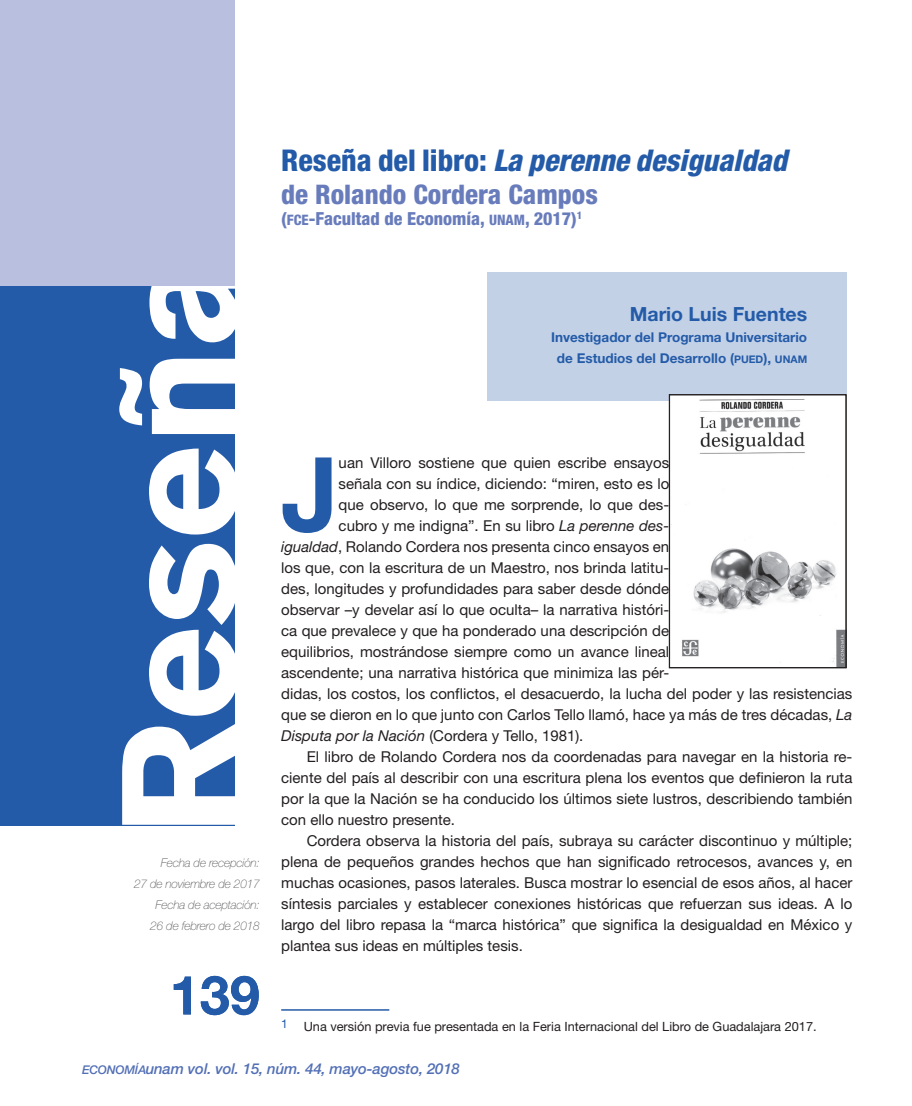
<style>
.page{position:relative;width:912px;height:1106px;background:#fff}
.page>*{position:absolute;margin:0;border:0;box-sizing:border-box;transform-origin:0 0}
.t1{font:700 103.2px "Helvetica Neue LT Std";color:#245ba8}
.t2{font:700 54px "Helvetica Neue LT Std";color:#245ba8}
.t3{font:italic 800 condensed 30px "Helvetica Neue LT Std";color:#245ba8}
.t4{font:800 condensed 27px "Helvetica Neue LT Std";color:#687cbc}
.t5{font:700 19.5px "Helvetica Neue LT Std";color:#245ba8}
.t6{font:800 condensed 18px "Helvetica Neue LT Std";color:#687cbc}
.t7{font:15px "Helvetica Neue LT Std";color:#231f20}
.t8{font:italic 500 15px "Helvetica Neue LT Std";letter-spacing:-.01em;color:#5370b6}
.t9{font:700 13.5px/21px "Helvetica Neue LT Std";color:#245ba8;text-align:center}
.t10{font:12.75px "Helvetica Neue LT Std";color:#231f20}
.t11{font:italic 100 12px/21px "Helvetica Neue LT Std";letter-spacing:-.02em;color:#57585a;text-align:right}
.s1{font-style:normal}
.s2{font-family:"Helvetica Neue LT Std Hv Cn SC800";font-weight:400;font-stretch:normal;font-size:14.4px}
.s3{font-family:"Helvetica Neue LT Std Hv Cn SC800";font-weight:400;font-stretch:normal}
.s4{font-size:10.5px}
.s5{font-style:italic}
.s6{font-family:"Helvetica Neue LT Std Md It SC800";font-weight:400;font-style:normal;font-size:12px}
</style>
<div class="page">
<hr style="left:281px;top:1009px;width:108px;height:1px;background:#245ba8">
<div style="left:487px;top:272px;width:359px;height:128px;background:#c2d1e6"></div>
<div style="left:0;top:285px;width:234px;height:540px;background:#245ba8"></div>
<svg style="left:119px;top:264px;width:116px;height:560px"></svg>
<div style="left:0;top:0;width:234px;height:285px;background:#b9bfdf"></div>
<svg style="left:669px;top:394px;width:176px;height:274px"></svg>
<div style="left:669px;top:395px;width:176px;height:272px;border:1px solid #231f20"></div>
<h3 class="t3" style="left:281px;top:142px;width:507px"><span class="s1">Reseña del libro:</span> La perenne desigualdad</h3>
<h3 class="t4" style="left:281px;top:177px;width:318px">de Rolando Cordera Campos</h3>
<p class="t6" style="left:281px;top:207px;width:302px">(<span class="s2">FCE</span><span class="s3">-</span>Facultad de Economía, <span class="s2">UNAM</span><span class="s3">, 2017)</span><sup>1</sup></p>
<h3 class="t5" style="left:629px;top:302px;width:179px">Mario Luis Fuentes</h3>
<p class="t9" style="left:551px;top:326px;width:257px">Investigador del Programa Universitario de Estudios del Desarrollo (<span class="s4">PUED</span>), <span class="s4">UNAM</span></p>
<p class="t11" style="left:134px;top:852px;width:127px">Fecha de recepción:<br>27 de noviembre de 2017<br>Fecha de aceptación:<br>26 de febrero de 2018</p>
<h2 class="t2" style="left:170px;top:961px;width:92px">139</h2>
<h1 class="t1" style="left:281px;top:430px;width:59px">J</h1>
<p class="t7" style="left:338px;top:454px;width:332px">uan Villoro sostiene que quien escribe ensayos</p>
<p class="t7" style="left:338px;top:475px;width:332px">señala con su índice, diciendo: “miren, esto es lo</p>
<p class="t7" style="left:338px;top:496px;width:332px">que observo, lo que me sorprende, lo que des-</p>
<p class="t7" style="left:338px;top:517px;width:332px">cubro y me indigna”. En su libro <span class="s5">La perenne des-</span></p>
<p class="t7" style="left:281px;top:538px;width:389px"><span class="s5">igualdad</span>, Rolando Cordera nos presenta cinco ensayos en</p>
<p class="t7" style="left:281px;top:559px;width:389px">los que, con la escritura de un Maestro, nos brinda latitu-</p>
<p class="t7" style="left:281px;top:580px;width:389px">des, longitudes y profundidades para saber desde dónde</p>
<p class="t7" style="left:281px;top:601px;width:389px">observar –y develar así lo que oculta– la narrativa históri-</p>
<p class="t7" style="left:281px;top:622px;width:389px">ca que prevalece y que ha ponderado una descripción de</p>
<p class="t7" style="left:281px;top:643px;width:389px">equilibrios, mostrándose siempre como un avance lineal</p>
<p class="t7" style="left:281px;top:664px;width:389px">ascendente; una narrativa histórica que minimiza las pér-</p>
<p class="t7" style="left:281px;top:685px;width:572px">didas, los costos, los conflictos, el desacuerdo, la lucha del poder y las resistencias</p>
<p class="t7" style="left:281px;top:706px;width:572px">que se dieron en lo que junto con Carlos Tello llamó, hace ya más de tres décadas, <span class="s5">La</span></p>
<p class="t7" style="left:281px;top:727px;width:304px"><span class="s5">Disputa por la Nación</span> (Cordera y Tello, 1981).</p>
<p class="t7" style="left:306px;top:748px;width:547px">El libro de Rolando Cordera nos da coordenadas para navegar en la historia re-</p>
<p class="t7" style="left:281px;top:769px;width:572px">ciente del país al describir con una escritura plena los eventos que definieron la ruta</p>
<p class="t7" style="left:281px;top:790px;width:572px">por la que la Nación se ha conducido los últimos siete lustros, describiendo también</p>
<p class="t7" style="left:281px;top:811px;width:175px">con ello nuestro presente.</p>
<p class="t7" style="left:306px;top:832px;width:547px">Cordera observa la historia del país, subraya su carácter discontinuo y múltiple;</p>
<p class="t7" style="left:281px;top:853px;width:572px">plena de pequeños grandes hechos que han significado retrocesos, avances y, en</p>
<p class="t7" style="left:281px;top:874px;width:572px">muchas ocasiones, pasos laterales. Busca mostrar lo esencial de esos años, al hacer</p>
<p class="t7" style="left:281px;top:895px;width:572px">síntesis parciales y establecer conexiones históricas que refuerzan sus ideas. A lo</p>
<p class="t7" style="left:281px;top:916px;width:572px">largo del libro repasa la “marca histórica” que significa la desigualdad en México y</p>
<p class="t7" style="left:281px;top:937px;width:243px">plantea sus ideas en múltiples tesis.</p>
<p class="t10" style="left:281px;top:1018px;width:536px"><sup>1</sup> Una versión previa fue presentada en la Feria Internacional del Libro de Guadalajara 2017.</p>
<p class="t8" style="left:82px;top:1059px;width:379px"><span class="s6">ECONOMÍA</span>unam vol. vol. 15, núm. 44, mayo-agosto, 2018</p>
</div>
